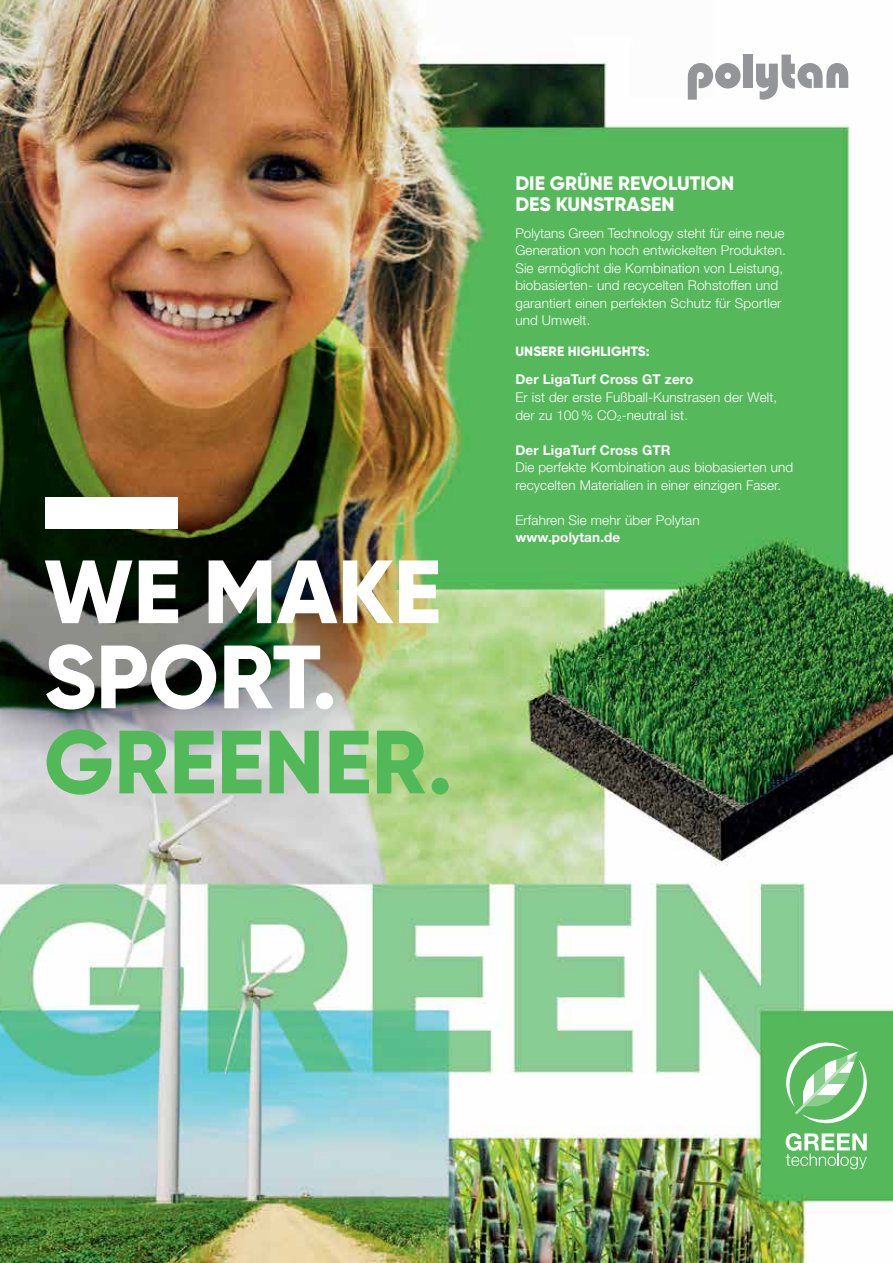
<style>
.page{position:relative;width:893px;height:1263px;background:#fff}
.page>*{position:absolute;margin:0;border:0;box-sizing:border-box;transform-origin:0 0}
.t1{font:800 89.55px/85.1px "Gilroy";color:#fff}
.t2{font:800 89.55px "Gilroy";color:#51b958}
.t3{font:800 19.5px/21.5px "Gilroy";color:#fff}
.t4{font:300 13.5px/17.5px "Helvetica Neue LT Std";letter-spacing:.01em;color:#fff}
.t5{font:700 13.5px "Helvetica Neue LT Std";letter-spacing:.01em;color:#fff}
.t6{font:800 13.5px "Gilroy";letter-spacing:.01em;color:#fff}
</style>
<div class="page">
<img style="left:0;top:0;width:893px;height:1263px">
<div style="left:45px;top:498px;width:132px;height:31px;background:#fff"></div>
<div style="left:743px;top:54px;width:9px;height:34px;background:#939598"></div>
<svg style="left:756px;top:55px;width:92px;height:45px"></svg>
<svg style="left:688px;top:63px;width:53px;height:37px"></svg>
<svg style="left:786px;top:1042px;width:81px;height:81px"></svg>
<svg style="left:786px;top:1133px;width:81px;height:36px"></svg>
<h1 class="t1" style="left:44px;top:549px;width:399px">WE MAKE<br>SPORT.</h1>
<h1 class="t2" style="left:44px;top:706px;width:410px">GREENER.</h1>
<h2 class="t3" style="left:515px;top:172px;width:220px">DIE GRÜNE REVOLUTION<br>DES KUNSTRASEN</h2>
<p class="t4" style="left:515px;top:224px;width:272px">Polytans Green Technology steht für eine neue Generation von hoch entwickelten Produkten.<br>Sie ermöglicht die Kombination von Leistung, biobasierten- und recycelten Rohstoffen und garantiert einen perfekten Schutz für Sportler und Umwelt.</p>
<p class="t6" style="left:515px;top:343px;width:136px">UNSERE HIGHLIGHTS:</p>
<p class="t5" style="left:515px;top:371px;width:179px">Der LigaTurf Cross GT zero</p>
<p class="t4" style="left:515px;top:388px;width:263px">Er ist der erste Fußball-Kunstrasen der Welt, der zu 100% CO<sub>2</sub>-neutral ist.</p>
<p class="t5" style="left:515px;top:441px;width:157px">Der LigaTurf Cross GTR</p>
<p class="t4" style="left:515px;top:458px;width:279px">Die perfekte Kombination aus biobasierten und recycelten Materialien in einer einzigen Faser.</p>
<p class="t4" style="left:515px;top:511px;width:186px">Erfahren Sie mehr über Polytan</p>
<p class="t5" style="left:515px;top:529px;width:106px">www.polytan.de</p>
</div>
